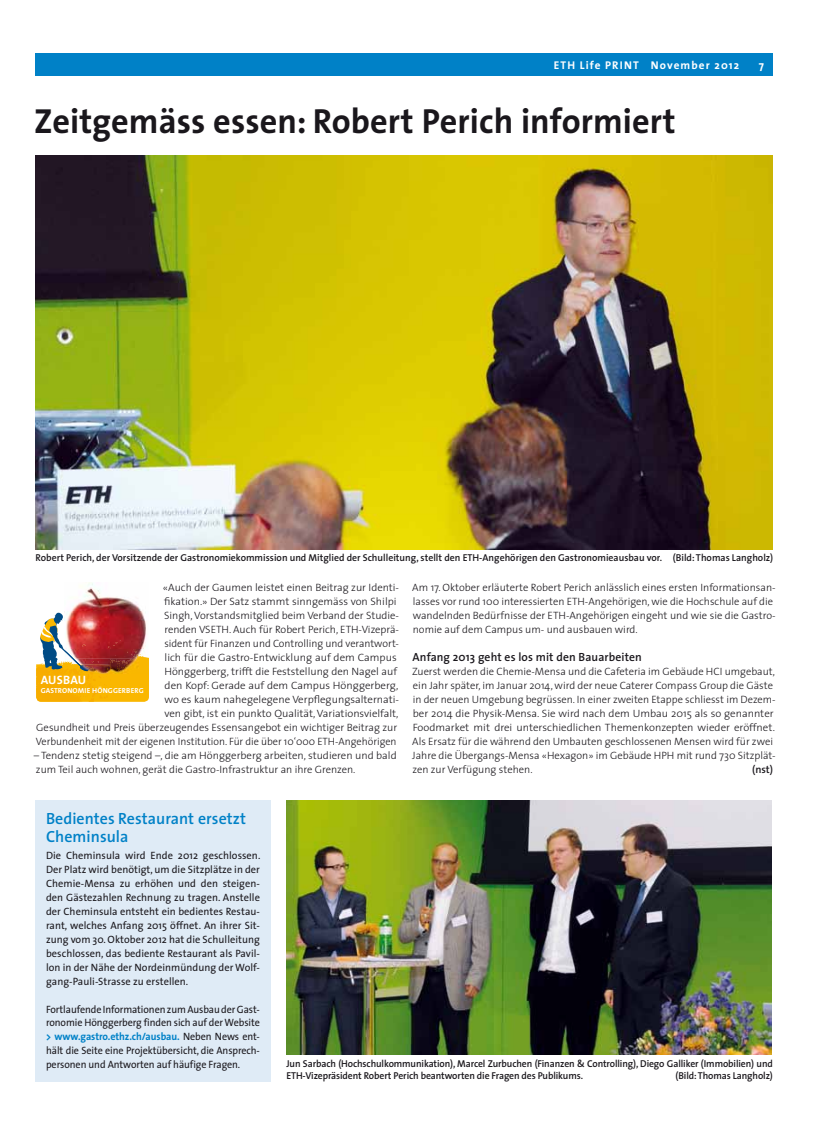
<style>
.page{position:relative;width:833px;height:1134px;background:#fff}
.page>*{position:absolute;margin:0;border:0;box-sizing:border-box;transform-origin:0 0}
.t1{font:700 35px "The Sans";letter-spacing:.005em;color:#1a171c}
.t2{font:600 16.25px/17.5px "The Sans";letter-spacing:.005em;color:#0081c7}
.t3{font:12.12px "The Sans Bold Caps";letter-spacing:.01em;color:#fff}
.t4{font:600 11.88px "The Sans";letter-spacing:.01em;color:#1a171c}
.t5{font:700 11.25px "The Sans";letter-spacing:.1em;color:#fff}
.t6{font:300 10.62px/14px "The Sans";color:#1a171c}
.t7{font:10.62px/14px "The Sans";letter-spacing:-.005em;color:#1a171c;text-align:justify}
.t8{font:10.62px/13.9px "The Sans";letter-spacing:-.005em;color:#1a171c;text-align:justify;scale:.95 1}
.t9{font:600 10.62px "The Sans";color:#1a171c}
.t10{font:600 10px/12.5px "The Sans";letter-spacing:-.01em;color:#1a171c}
.t11{font:7.38px "The Sans Bold Caps";letter-spacing:.02em;color:#fff}
.s1{font-weight:700;color:#0081c7}
</style>
<div class="page">
<div style="left:35px;top:53px;width:715px;height:23px;background:#0081c7"></div>
<div style="left:749px;top:53px;width:23px;height:23px;background:#0081c7"></div>
<img style="left:36px;top:155px;width:736px;height:394px">
<div style="left:35px;top:800px;width:236px;height:281px;background:#dfebf6"></div>
<img style="left:67px;top:582px;width:76px;height:31px">
<img style="left:36px;top:613px;width:112px;height:89px">
<img style="left:113px;top:640px;width:33px;height:21px">
<img style="left:65px;top:650px;width:26px;height:21px">
<img style="left:286px;top:800px;width:486px;height:255px">
<p class="t5" style="left:554px;top:55px;width:187px">ETH Life PRINT November 2012</p>
<p class="t5" style="left:758px;top:55px;width:7px">7</p>
<h1 class="t1" style="left:34px;top:91px;width:643px">Zeitgemäss essen: Robert Perich informiert</h1>
<p class="t10" style="left:36px;top:551px;width:739px">Robert Perich, der Vorsitzende der Gastronomiekommission und Mitglied der Schulleitung, stellt den ETH-Angehörigen den Gastronomieausbau vor. (Bild: Thomas Langholz)</p>
<p class="t6" style="left:36px;top:580px;width:365px;text-align:right">«Auch der Gaumen leistet einen Beitrag zur Identi-<br>fikation.» Der Satz stammt sinngemäss von Shilpi<br>Singh, Vorstandsmitglied beim Verband der Studie-<br>renden VSETH. Auch für Robert Perich, ETH-Vizeprä-<br>sident für Finanzen und Controlling und verantwort-<br>lich für die Gastro-Entwicklung auf dem Campus<br>Hönggerberg, trifft die Feststellung den Nagel auf<br>den Kopf: Gerade auf dem Campus Hönggerberg,<br>wo es kaum nahegelegene Verpflegungsalternati-<br>ven gibt, ist ein punkto Qualität, Variationsvielfalt,<br>Gesundheit und Preis überzeugendes Essensangebot ein wichtiger Beitrag zur Verbundenheit mit der eigenen Institution. Für die über 10‘000 ETH-Angehörigen</p>
<p class="t6" style="left:34px;top:748px;width:364px">– Tendenz stetig steigend –, die am Hönggerberg arbeiten, studieren und bald zum Teil auch wohnen, gerät die Gastro-Infrastruktur an ihre Grenzen.</p>
<p class="t3" style="left:41px;top:670px;width:47px">AUSBAU</p>
<p class="t11" style="left:41px;top:684px;width:104px">GASTRONOMIE HÖNGGERBERG</p>
<p class="t6" style="left:412px;top:580px;width:365px">Am 17. Oktober erläuterte Robert Perich anlässlich eines ersten Informationsan&shy;lasses vor rund 100 interessierten ETH-Angehörigen, wie die Hochschule auf die wandelnden Bedürfnisse der ETH-Angehörigen eingeht und wie sie die Gastro&shy;nomie auf dem Campus um- und ausbauen wird.</p>
<p class="t4" style="left:412px;top:647px;width:231px">Anfang 2013 geht es los mit den Bauarbeiten</p>
<p class="t6" style="left:412px;top:664px;width:365px">Zuerst werden die Chemie-Mensa und die Cafeteria im Gebäude HCI umgebaut, ein Jahr später, im Januar 2014, wird der neue Caterer Compass Group die Gäste in der neuen Umgebung begrüssen. In einer zweiten Etappe schliesst im Dezem&shy;ber 2014 die Physik-Mensa. Sie wird nach dem Umbau 2015 als so genannter Foodmarket mit drei unterschiedlichen Themenkonzepten wieder eröffnet.<br>Als Ersatz für die während den Umbauten geschlossenen Mensen wird für zwei Jahre die Übergangs-Mensa «Hexagon» im Gebäude HPH mit rund 730 Sitzplät&shy;zen zur Verfügung stehen.</p>
<p class="t9" style="left:752px;top:761px;width:22px">(nst)</p>
<h2 class="t2" style="left:46px;top:809px;width:201px">Bedientes Restaurant ersetzt<br>Cheminsula</h2>
<p class="t7" style="left:46px;top:848px;width:216px">Die Cheminsula wird Ende 2012 geschlossen.<br>Der Platz wird benötigt, um die Sitzplätze in der Chemie-Mensa zu erhöhen und den steigen&shy;den Gästezahlen Rechnung zu tragen. Anstelle der Cheminsula entsteht ein bedientes Restau&shy;rant, welches Anfang 2015 öffnet. An ihrer Sit&shy;zung vom 30. Oktober 2012 hat die Schulleitung beschlossen, das bediente Restaurant als Pavil&shy;lon in der Nähe der Nordeinmündung der Wolf&shy;gang-Pauli-Strasse zu erstellen.</p>
<p class="t8" style="left:46px;top:1002px;width:227px">Fortlaufende Informationen zum Ausbau der Gast&shy;ronomie Hönggerberg finden sich auf der Website <span class="s1">&gt; www.gastro.ethz.ch/ausbau.</span> Neben News ent&shy;hält die Seite eine Projektübersicht, die Ansprech&shy;personen und Antworten auf häufige Fragen.</p>
<p class="t10" style="left:286px;top:1057px;width:488px">Jun Sarbach (Hochschulkommunikation), Marcel Zurbuchen (Finanzen &amp; Controlling), Diego Galliker (Immobilien) und<br>ETH-Vizepräsident Robert Perich beantworten die Fragen des Publikums.</p>
<p class="t10" style="left:675px;top:1069px;width:99px">(Bild: Thomas Langholz)</p>
</div>
